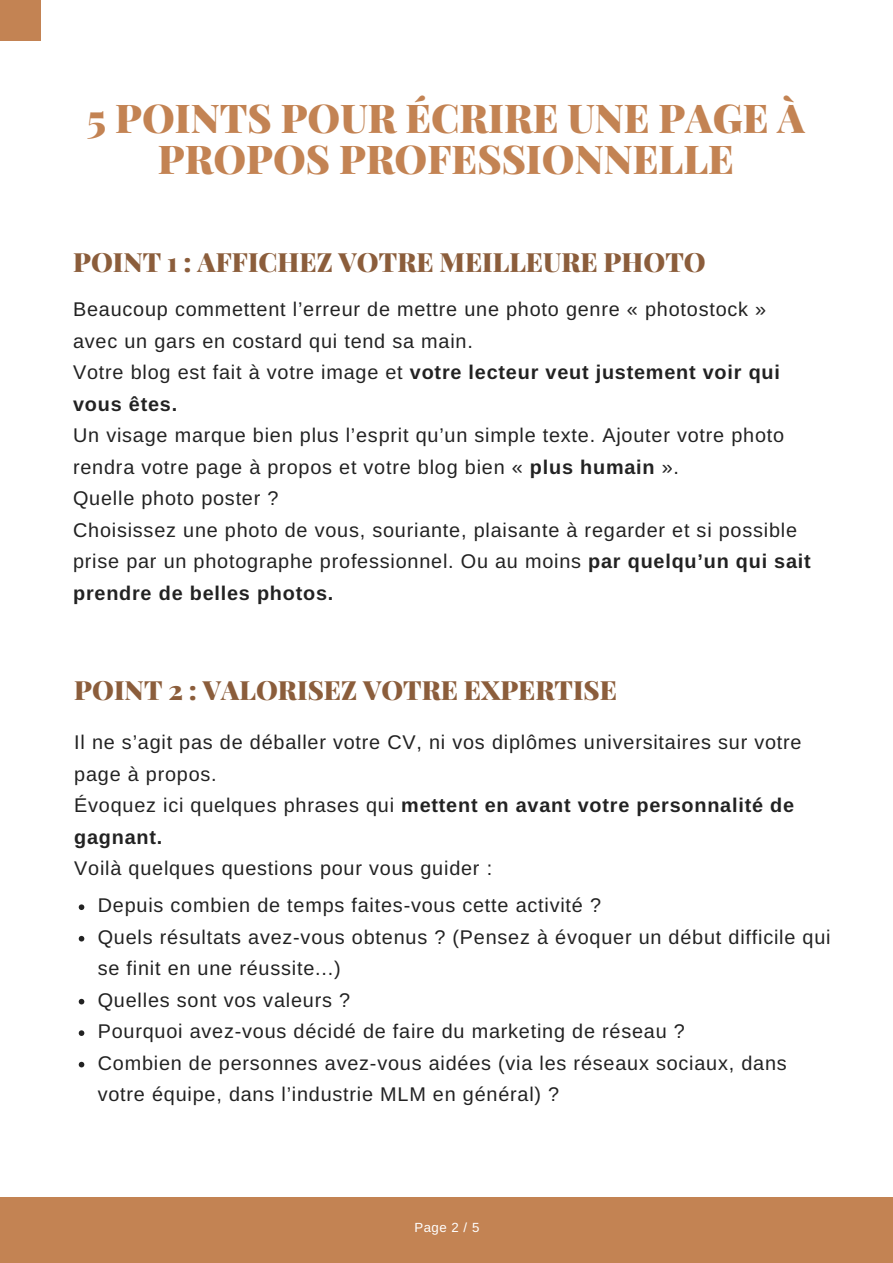
<style>
.page{position:relative;width:893px;height:1263px;background:#fff}
.page>*{position:absolute;margin:0;border:0;box-sizing:border-box;transform-origin:0 0}
.t1{font:900 39.6px/40.5px "Playfair Display";color:#c38353;text-align:center}
.t2{font:900 26.4px "Playfair Display";color:#8b5d3b}
.t3{font:19.8px/31.5px "Arimo";letter-spacing:.04em;color:#222}
.t4{font:13.2px "Arimo";color:#fff}
.s1{font-weight:700}
</style>
<div class="page">
<div style="left:0;top:0;width:40px;height:40px;background:#c38353"></div>
<div style="left:0;top:1197px;width:892px;height:65px;background:#c38353"></div>
<svg style="left:79px;top:904px;width:5px;height:6px"></svg>
<svg style="left:79px;top:936px;width:5px;height:5px"></svg>
<svg style="left:79px;top:999px;width:5px;height:5px"></svg>
<svg style="left:79px;top:1030px;width:5px;height:6px"></svg>
<svg style="left:79px;top:1062px;width:5px;height:5px"></svg>
<h1 class="t1" style="left:87px;top:97px;width:719px">5 POINTS POUR ÉCRIRE UNE PAGE À<br>PROPOS PROFESSIONNELLE</h1>
<h2 class="t2" style="left:73px;top:244px;width:634px">POINT 1 : AFFICHEZ VOTRE MEILLEURE PHOTO</h2>
<p class="t3" style="left:73px;top:294px;width:708px">Beaucoup commettent l’erreur de mettre une photo genre « photostock » avec un gars en costard qui tend sa main.<br>Votre blog est fait à votre image et <span class="s1">votre lecteur veut justement voir qui vous êtes.</span></p>
<p class="t3" style="left:73px;top:420px;width:739px">Un visage marque bien plus l’esprit qu’un simple texte. Ajouter votre photo rendra votre page à propos et votre blog bien « <span class="s1">plus humain</span> ».<br>Quelle photo poster ?<br>Choisissez une photo de vous, souriante, plaisante à regarder et si possible prise par un photographe professionnel. Ou au moins <span class="s1">par quelqu’un qui sait prendre de belles photos.</span></p>
<h2 class="t2" style="left:74px;top:671px;width:544px">POINT 2 : VALORISEZ VOTRE EXPERTISE</h2>
<p class="t3" style="left:74px;top:727px;width:729px">Il ne s’agit pas de déballer votre CV, ni vos diplômes universitaires sur votre page à propos.<br>Évoquez ici quelques phrases qui <span class="s1">mettent en avant votre personnalité de gagnant.</span></p>
<p class="t3" style="left:74px;top:852px;width:419px">Voilà quelques questions pour vous guider :</p>
<p class="t3" style="left:98px;top:890px;width:734px">Depuis combien de temps faites-vous cette activité ?<br>Quels résultats avez-vous obtenus ? (Pensez à évoquer un début difficile qui se finit en une réussite...)<br>Quelles sont vos valeurs ?<br>Pourquoi avez-vous décidé de faire du marketing de réseau ?<br>Combien de personnes avez-vous aidées (via les réseaux sociaux, dans votre équipe, dans l’industrie MLM en général) ?</p>
<p class="t4" style="left:414px;top:1220px;width:66px">Page 2 / 5</p>
</div>
